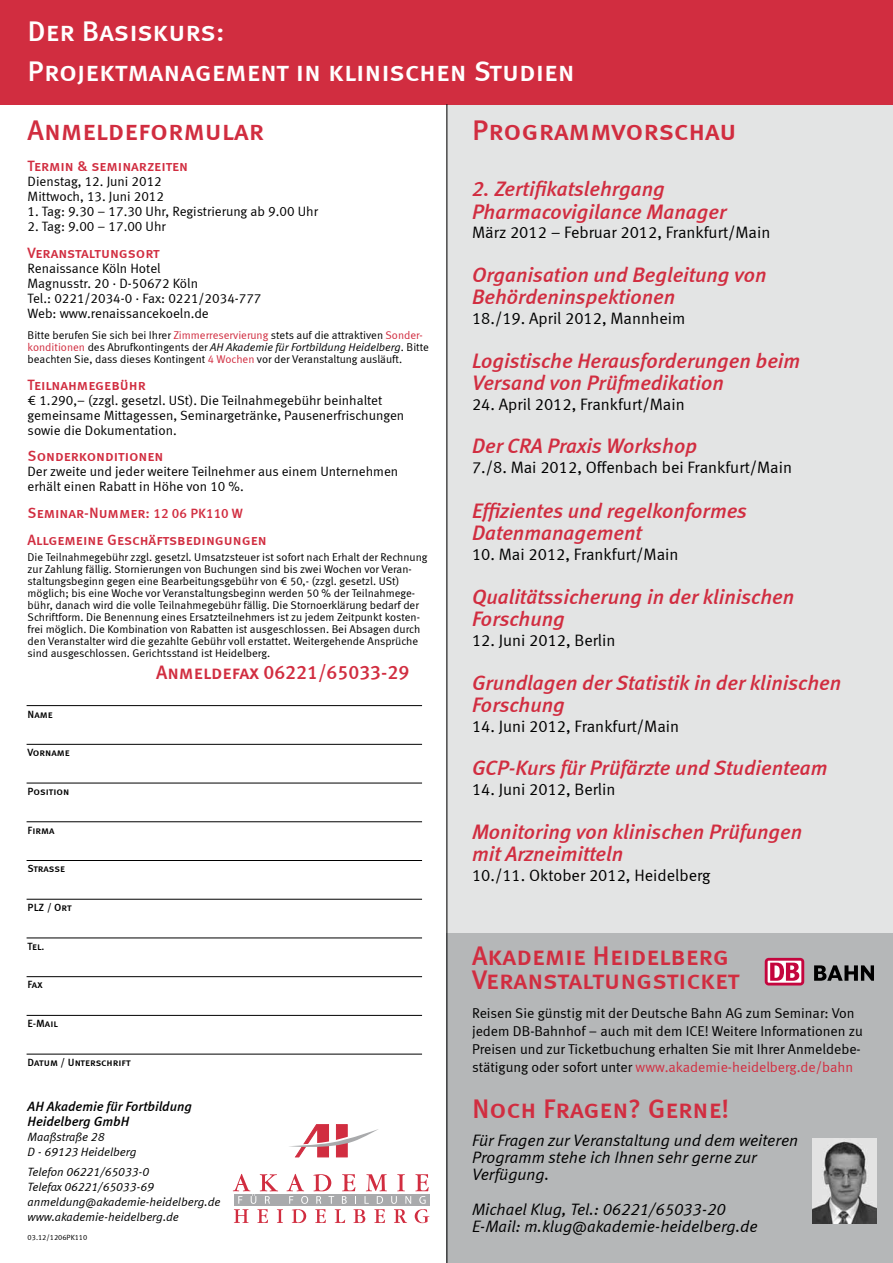
<style>
.page{position:relative;width:893px;height:1263px;background:#fff}
.page>*{position:absolute;margin:0;border:0;box-sizing:border-box;transform-origin:0 0}
.t1{font:28.5px/40.5px "Meta Medium LF Caps";color:#fff}
.t2{font:28.5px "Meta Medium LF Caps";color:#d12d40}
.t3{font:27px/24px "Meta Medium LF Caps";color:#d12d40}
.t4{font:italic 21px/22.5px "Meta Medium LF";color:#d12d40}
.t5{font:19.5px "Meta Medium LF Caps";color:#d12d40}
.t6{font:16.5px "Meta Normal LF";color:#000}
.t7{font:italic 16.5px/17.2px "Meta Normal LF";color:#000}
.t8{font:15px/27px "Meta Medium LF Caps";color:#d12d40}
.t9{font:14.25px/18px "Meta Normal LF";color:#000}
.t10{font:13.5px/15px "Meta Normal LF";color:#000}
.t11{font:italic 13.5px/15px "Meta Medium LF";color:#000}
.t12{font:italic 12px/15px "Meta Normal LF";color:#000}
.t13{font:11.25px/12px "Meta Normal LF";color:#000}
.t14{font:10.5px "Meta Medium LF Caps";letter-spacing:-.005em;color:#000}
.t15{font:7.5px "Meta Normal LF";color:#000}
.s1{color:#d12d40}
.s2{font-style:italic}
.s3{font-size:13.5px}
</style>
<div class="page">
<div style="left:446px;top:104px;width:447px;height:982px;background:#e3e4e4"></div>
<div style="left:0;top:0;width:893px;height:104px;background:#d12d40"></div>
<hr style="left:27px;top:705px;width:395px;height:1px;background:#000">
<hr style="left:27px;top:744px;width:395px;height:1px;background:#000">
<hr style="left:27px;top:783px;width:395px;height:1px;background:#000">
<hr style="left:27px;top:821px;width:395px;height:1px;background:#000">
<hr style="left:27px;top:860px;width:395px;height:1px;background:#000">
<hr style="left:27px;top:899px;width:395px;height:1px;background:#000">
<hr style="left:27px;top:938px;width:395px;height:1px;background:#000">
<hr style="left:27px;top:976px;width:395px;height:1px;background:#000">
<hr style="left:27px;top:1015px;width:395px;height:1px;background:#000">
<hr style="left:27px;top:1054px;width:395px;height:1px;background:#000">
<svg style="left:289px;top:1124px;width:89px;height:33px"></svg>
<svg style="left:233px;top:1174px;width:196px;height:49px"></svg>
<div style="left:446px;top:933px;width:447px;height:330px;background:#b5b7b8"></div>
<img style="left:812px;top:1138px;width:64px;height:86px">
<hr style="left:446px;top:104px;width:1px;height:1159px;background:#000">
<svg style="left:765px;top:958px;width:39px;height:27px"></svg>
<svg style="left:768px;top:961px;width:33px;height:22px"></svg>
<svg style="left:770px;top:963px;width:29px;height:18px"></svg>
<svg style="left:814px;top:965px;width:60px;height:16px"></svg>
<h1 class="t1" style="left:28px;top:10px;width:548px">Der Basiskurs:<br>Projektmanagement in klinischen Studien</h1>
<h1 class="t2" style="left:28px;top:114px;width:238px">Anmeldeformular</h1>
<h3 class="t8" style="left:28px;top:152px;width:162px">Termin &amp; seminarzeiten</h3>
<p class="t10" style="left:28px;top:174px;width:138px">Dienstag, 12. Juni 2012<br>Mittwoch, 13. Juni 2012</p>
<p class="t10" style="left:28px;top:204px;width:292px">1. Tag: 9.30 − 17.30 Uhr, Registrierung ab 9.00 Uhr</p>
<p class="t10" style="left:28px;top:219px;width:140px">2. Tag: 9.00 − 17.00 Uhr</p>
<h3 class="t8" style="left:28px;top:239px;width:134px">Veranstaltungsort</h3>
<p class="t10" style="left:28px;top:261px;width:235px">Renaissance Köln Hotel<br>Magnusstr. 20 · D-50672 Köln<br>Tel.: 0221/2034-0 · Fax: 0221/2034-777<br>Web: www.renaissancekoeln.de</p>
<p class="t13" style="left:28px;top:329px;width:403px">Bitte berufen Sie sich bei Ihrer <span class="s1">Zimmerreservierung</span> stets auf die attraktiven <span class="s1">Sonder&shy;konditionen</span> des Abrufkontingents der <span class="s2">AH Akademie für Fortbildung Heidelberg</span>. Bitte beachten Sie, dass dieses Kontingent <span class="s1">4 Wochen</span> vor der Veranstaltung ausläuft.</p>
<h3 class="t8" style="left:28px;top:371px;width:120px">Teilnahmegebühr</h3>
<p class="t10" style="left:28px;top:393px;width:378px">€ 1.290,– (zzgl. gesetzl. USt). Die Teilnahmegebühr beinhaltet gemeinsame Mittagessen, Seminargetränke, Pausenerfrischungen sowie die Dokumentation.</p>
<h3 class="t8" style="left:28px;top:442px;width:137px">Sonderkonditionen</h3>
<p class="t10" style="left:28px;top:463px;width:372px">Der zweite und jeder weitere Teilnehmer aus einem Unternehmen erhält einen Rabatt in Höhe von 10 %.</p>
<h3 class="t8" style="left:28px;top:499px;width:241px">Seminar-Nummer: <span class="s3">12 06 PK110 W<br></span>Allgemeine Geschäftsbedingungen</h3>
<p class="t13" style="left:28px;top:551px;width:401px">Die Teilnahmegebühr zzgl. gesetzl. Umsatzsteuer ist sofort nach Erhalt der Rechnung zur Zahlung fällig. Stornierungen von Buchungen sind bis zwei Wochen vor Veran&shy;staltungsbeginn gegen eine Bearbeitungsgebühr von € 50,- (zzgl. gesetzl. USt) möglich; bis eine Woche vor Veranstaltungsbeginn werden 50 % der Teilnahmege&shy;bühr, danach wird die volle Teilnahmegebühr fällig. Die Stornoerklärung bedarf der Schriftform. Die Benennung eines Ersatzteilnehmers ist zu jedem Zeitpunkt kosten&shy;frei möglich. Die Kombination von Rabatten ist ausgeschlossen. Bei Absagen durch den Veranstalter wird die gezahlte Gebühr voll erstattet. Weitergehende Ansprüche sind ausgeschlossen. Gerichtsstand ist Heidelberg.</p>
<h1 class="t2" style="left:472px;top:114px;width:266px">Programmvorschau</h1>
<h3 class="t4" style="left:472px;top:177px;width:256px">2. Zertifikatslehrgang<br>Pharmacovigilance Manager</h3>
<h3 class="t6" style="left:472px;top:223px;width:300px">März 2012 <span class="s2">–</span> Februar 2012, Frankfurt/Main</h3>
<h3 class="t4" style="left:472px;top:263px;width:296px">Organisation und Begleitung von<br>Behördeninspektionen</h3>
<h3 class="t6" style="left:472px;top:309px;width:215px">18./19. April 2012, Mannheim</h3>
<h3 class="t4" style="left:472px;top:349px;width:330px">Logistische Herausforderungen beim<br>Versand von Prüfmedikation</h3>
<h3 class="t6" style="left:472px;top:394px;width:214px">24. April 2012, Frankfurt/Main</h3>
<h3 class="t4" style="left:472px;top:435px;width:227px">Der CRA Praxis Workshop</h3>
<h3 class="t6" style="left:472px;top:458px;width:322px">7./8. Mai 2012, Offenbach bei Frankfurt/Main</h3>
<h3 class="t4" style="left:472px;top:499px;width:277px">Effizientes und regelkonformes<br>Datenmanagement</h3>
<h3 class="t6" style="left:472px;top:545px;width:208px">10. Mai 2012, Frankfurt/Main</h3>
<h3 class="t4" style="left:472px;top:585px;width:324px">Qualitätssicherung in der klinischen<br>Forschung</h3>
<h3 class="t6" style="left:472px;top:630px;width:145px">12. Juni 2012, Berlin</h3>
<h3 class="t4" style="left:472px;top:671px;width:371px">Grundlagen der Statistik in der klinischen<br>Forschung</h3>
<h3 class="t6" style="left:472px;top:716px;width:209px">14. Juni 2012, Frankfurt/Main</h3>
<h3 class="t4" style="left:472px;top:756px;width:357px">GCP-Kurs für Prüfärzte und Studienteam</h3>
<h3 class="t6" style="left:472px;top:779px;width:145px">14. Juni 2012, Berlin</h3>
<h3 class="t4" style="left:472px;top:820px;width:332px">Monitoring von klinischen Prüfungen mit Arzneimitteln</h3>
<h3 class="t6" style="left:472px;top:865px;width:240px">10./11. Oktober 2012, Heidelberg</h3>
<h3 class="t5" style="left:156px;top:661px;width:254px">Anmeldefax 06221/65033-29</h3>
<p class="t14" style="left:28px;top:708px;width:27px">Name</p>
<p class="t14" style="left:28px;top:746px;width:44px">Vorname</p>
<p class="t14" style="left:28px;top:785px;width:43px">Position</p>
<p class="t14" style="left:28px;top:824px;width:28px">Firma</p>
<p class="t14" style="left:28px;top:863px;width:39px">Strasse</p>
<p class="t14" style="left:28px;top:901px;width:46px">PLZ / Ort</p>
<p class="t14" style="left:28px;top:940px;width:18px">Tel.</p>
<p class="t14" style="left:28px;top:979px;width:16px">Fax</p>
<p class="t14" style="left:28px;top:1017px;width:32px">E-Mail</p>
<p class="t14" style="left:28px;top:1056px;width:105px">Datum / Unterschrift</p>
<p class="t11" style="left:28px;top:1099px;width:166px">AH Akademie für Fortbildung<br>Heidelberg GmbH</p>
<p class="t12" style="left:28px;top:1129px;width:110px">Maaßstraße 28<br>D - 69123 Heidelberg</p>
<p class="t12" style="left:28px;top:1164px;width:194px">Telefon 06221/65033-0<br>Telefax 06221/65033-69 anmeldung@akademie-heidelberg.de www.akademie-heidelberg.de</p>
<p class="t15" style="left:28px;top:1233px;width:61px">03.12/1206PK110</p>
<h2 class="t3" style="left:472px;top:944px;width:269px">Akademie Heidelberg<br>Veranstaltungsticket</h2>
<p class="t9" style="left:472px;top:1004px;width:392px">Reisen Sie günstig mit der Deutsche Bahn AG zum Seminar: Von jedem DB-Bahnhof − auch mit dem ICE! Weitere Informationen zu Preisen und zur Ticketbuchung erhalten Sie mit Ihrer Anmeldebe&shy;stätigung oder sofort unter <span class="s1">www.akademie-heidelberg.de/bahn</span></p>
<h2 class="t3" style="left:472px;top:1096px;width:259px">Noch Fragen? Gerne!</h2>
<h3 class="t7" style="left:472px;top:1131px;width:328px">Für Fragen zur Veranstaltung und dem weiteren<br>Programm stehe ich Ihnen sehr gerne zur<br>Verfügung.</h3>
<h3 class="t7" style="left:472px;top:1200px;width:287px">Michael Klug, Tel.: 06221/65033-20<br>E-Mail: m.klug@akademie-heidelberg.de</h3>
</div>
